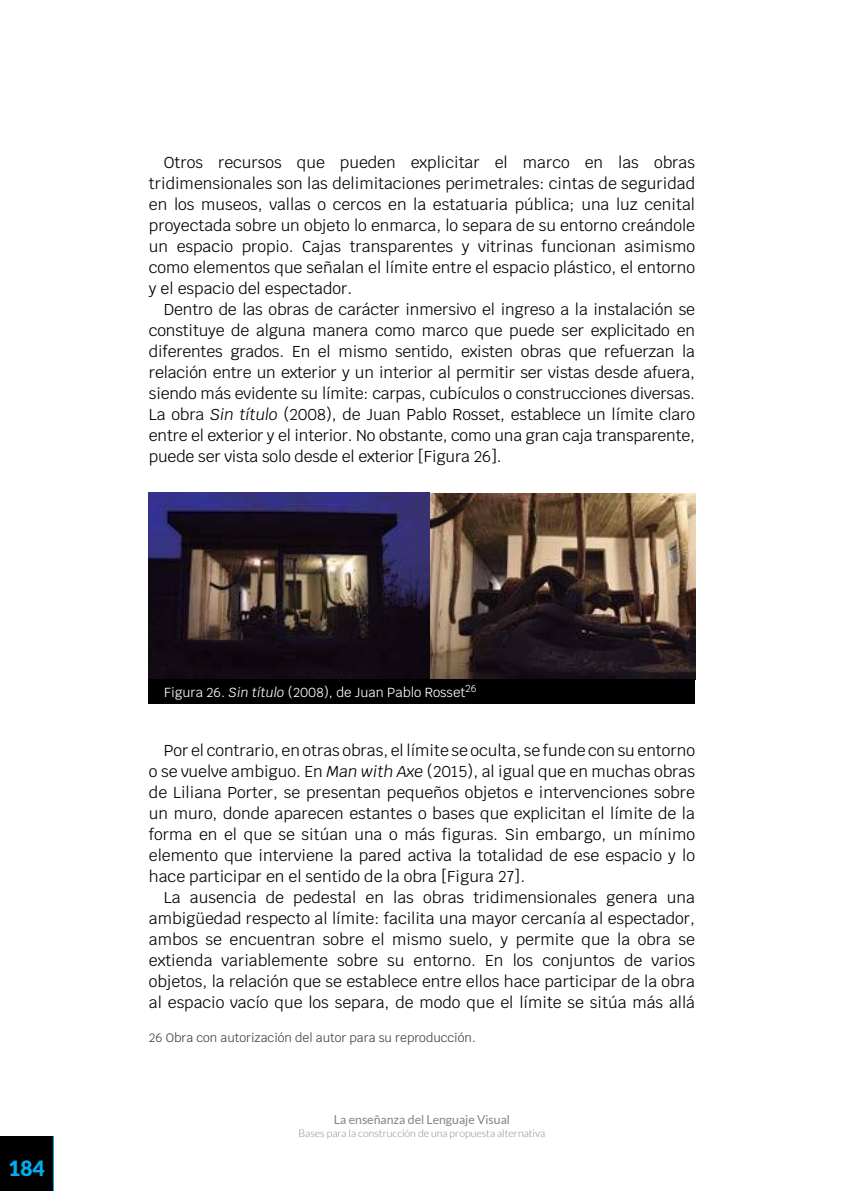
<style>
.page{position:relative;width:844px;height:1191px;background:#fff}
.page>*{position:absolute;margin:0;border:0;box-sizing:border-box;transform-origin:0 0}
.t1{font:900 21px "Lato";color:#00aeef}
.t2{font:15.75px/21px "Krub";color:#000;text-align:justify}
.t3{font:13.12px "Krub";color:#fff}
.t4{font:12.25px "Krub";color:#414042}
.t5{font:12.25px "Lato";color:#808285}
.t6{font:300 10.5px "Lato";color:#808285}
.s1{font-style:italic}
</style>
<div class="page">
<div style="left:0;top:1136px;width:53px;height:55px;background:#000"></div>
<img style="left:429px;top:494px;width:266px;height:186px">
<img style="left:149px;top:493px;width:280px;height:186px">
<div style="left:149px;top:679px;width:545px;height:25px;background:#000"></div>
<h1 class="t1" style="left:8px;top:1156px;width:38px">184</h1>
<p class="t2" style="left:149px;top:152px;width:547px;text-indent:15px">Otros recursos que pueden explicitar el marco en las obras tridimensionales son las delimitaciones perimetrales: cintas de seguridad en los museos, vallas o cercos en la estatuaria pública; una luz cenital proyectada sobre un objeto lo enmarca, lo separa de su entorno creándole un espacio propio. Cajas transparentes y vitrinas funcionan asimismo como elementos que señalan el límite entre el espacio plástico, el entorno y el espacio del espectador.</p>
<p class="t2" style="left:149px;top:299px;width:547px;text-indent:15px">Dentro de las obras de carácter inmersivo el ingreso a la instalación se constituye de alguna manera como marco que puede ser explicitado en diferentes grados. En el mismo sentido, existen obras que refuerzan la relación entre un exterior y un interior al permitir ser vistas desde afuera, siendo más evidente su límite: carpas, cubículos o construcciones diversas.<br>La obra <span class="s1">Sin título</span> (2008), de Juan Pablo Rosset, establece un límite claro entre el exterior y el interior. No obstante, como una gran caja transparente, puede ser vista solo desde el exterior [Figura 26].</p>
<p class="t3" style="left:164px;top:681px;width:314px">Figura 26. <span class="s1">Sin título</span> (2008), de Juan Pablo Rosset<sup>26</sup></p>
<p class="t2" style="left:149px;top:740px;width:547px;text-indent:15px">Por el contrario, en otras obras, el límite se oculta, se funde con su entorno o se vuelve ambiguo. En <span class="s1">Man with Axe</span> (2015), al igual que en muchas obras de Liliana Porter, se presentan pequeños objetos e intervenciones sobre un muro, donde aparecen estantes o bases que explicitan el límite de la forma en el que se sitúan una o más figuras. Sin embargo, un mínimo elemento que interviene la pared activa la totalidad de ese espacio y lo hace participar en el sentido de la obra [Figura 27].</p>
<p class="t2" style="left:149px;top:887px;width:547px;text-indent:15px">La ausencia de pedestal en las obras tridimensionales genera una ambigüedad respecto al límite: facilita una mayor cercanía al espectador, ambos se encuentran sobre el mismo suelo, y permite que la obra se extienda variablemente sobre su entorno. En los conjuntos de varios objetos, la relación que se establece entre ellos hace participar de la obra al espacio vacío que los separa, de modo que el límite se sitúa más allá</p>
<p class="t4" style="left:149px;top:1027px;width:328px">26 Obra con autorización del autor para su reproducción.</p>
<p class="t5" style="left:334px;top:1113px;width:178px">La enseñanza del Lenguaje Visual</p>
<p class="t6" style="left:298px;top:1127px;width:248px">Bases para la construcción de una propuesta alternativa</p>
</div>
